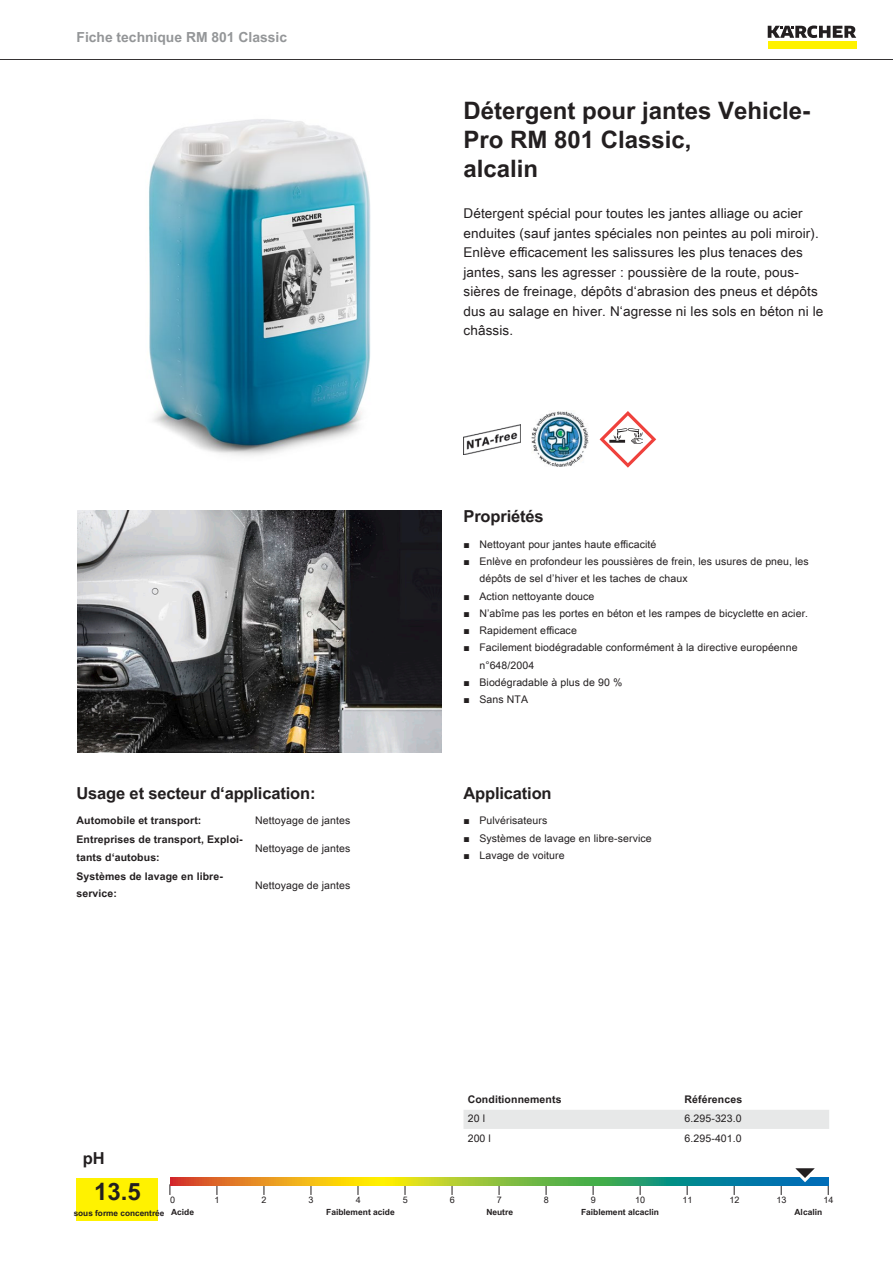
<style>
.page{position:relative;width:893px;height:1263px;background:#fff}
.page>*{position:absolute;margin:0;border:0;box-sizing:border-box;transform-origin:0 0}
.t1{font:700 24px/28.8px "Arial Unicode MS";color:#231f20}
.t2{font:700 16.5px "Arial Unicode MS";letter-spacing:-.01em;color:#231f20}
.t3{font:700 13.8px "Arial Unicode MS";color:#949698}
.t4{font:13.5px/19.5px "Arial Unicode MS";letter-spacing:.01em;color:#231f20}
.t5{font:10.5px/17.2px "Arial Unicode MS";letter-spacing:.01em;color:#231f20}
.t6{font:700 10.5px/17.2px "Arial Unicode MS";letter-spacing:.01em;color:#231f20}
.t7{font:9px "Arial Unicode MS";color:#231f20}
.t8{font:700 8.4px "Arial Unicode MS";color:#231f20}
.t9{font:700 8.25px "Arial Unicode MS";color:#231f20}
.s1{font-family:"Arial"}
.s2{font-size:8.4px}
</style>
<div class="page">
<hr style="left:0;top:59px;width:893px;height:1px;background:#231f20">
<div style="left:768px;top:42px;width:88px;height:7px;background:#fff200"></div>
<svg style="left:768px;top:26px;width:88px;height:12px"></svg>
<img style="left:149px;top:119px;width:222px;height:337px">
<img style="left:463px;top:424px;width:57px;height:30px">
<img style="left:531px;top:411px;width:57px;height:56px">
<svg style="left:600px;top:411px;width:56px;height:57px"></svg>
<img style="left:78px;top:510px;width:363px;height:243px">
<div style="left:77px;top:1178px;width:81px;height:42px;background:#fff200"></div>
<svg style="left:170px;top:1178px;width:611px;height:8px;background:#8ca543"></svg>
<svg style="left:781px;top:1168px;width:48px;height:27px"></svg>
<div style="left:463px;top:1110px;width:366px;height:19px;background:#e7e8e8"></div>
<h3 class="t3" style="left:77px;top:27px;width:212px">Fiche technique RM 801 Classic</h3>
<h2 class="t2" style="left:77px;top:780px;width:240px">Usage et secteur d‘application:</h2>
<p class="t6" style="left:77px;top:812px;width:126px">Automobile et transport:</p>
<p class="t5" style="left:255px;top:811px;width:97px">Nettoyage de jantes</p>
<p class="t6" style="left:77px;top:831px;width:168px">Entreprises de transport, Exploi&shy;tants d‘autobus:</p>
<p class="t5" style="left:255px;top:839px;width:97px">Nettoyage de jantes</p>
<p class="t6" style="left:77px;top:868px;width:148px">Systèmes de lavage en libre&shy;service:</p>
<p class="t5" style="left:255px;top:876px;width:97px">Nettoyage de jantes</p>
<h1 class="t1" style="left:463px;top:97px;width:348px">Détergent pour jantes Vehicle-<br>Pro RM 801 Classic,<br>alcalin</h1>
<p class="t4" style="left:463px;top:203px;width:361px">Détergent spécial pour toutes les jantes alliage ou acier enduites (sauf jantes spéciales non peintes au poli miroir).<br>Enlève efficacement les salissures les plus tenaces des jantes, sans les agresser : poussière de la route, pous&shy;sières de freinage, dépôts d‘abrasion des pneus et dépôts dus au salage en hiver. N‘agresse ni les sols en béton ni le châssis.</p>
<h2 class="t2" style="left:463px;top:504px;width:82px">Propriétés</h2>
<p class="t5" style="left:463px;top:535px;width:194px"><span class="s1">■</span> Nettoyant pour jantes haute efficacité</p>
<p class="t5" style="left:479px;top:553px;width:331px;text-indent:-16px"><span class="s1">■</span> Enlève en profondeur les poussières de frein, les usures de pneu, les dépôts de sel d’hiver et les taches de chaux</p>
<p class="t5" style="left:463px;top:587px;width:132px"><span class="s1">■</span> Action nettoyante douce</p>
<p class="t5" style="left:463px;top:604px;width:346px"><span class="s1">■</span> N’abîme pas les portes en béton et les rampes de bicyclette en acier.</p>
<p class="t5" style="left:463px;top:622px;width:115px"><span class="s1">■</span> Rapidement efficace</p>
<p class="t5" style="left:479px;top:639px;width:320px;text-indent:-16px"><span class="s1">■</span> Facilement biodégradable conformément à la directive européenne n°648/2004</p>
<p class="t5" style="left:463px;top:673px;width:160px"><span class="s1">■</span> Biodégradable à plus de 90 %</p>
<p class="t5" style="left:463px;top:691px;width:66px"><span class="s1">■</span> Sans NTA</p>
<h2 class="t2" style="left:463px;top:780px;width:90px">Application</h2>
<p class="t5" style="left:463px;top:812px;width:85px"><span class="s1">■</span> Pulvérisateurs</p>
<p class="t5" style="left:463px;top:829px;width:190px"><span class="s1">■</span> Systèmes de lavage en libre-service</p>
<p class="t5" style="left:463px;top:846px;width:103px"><span class="s1">■</span> Lavage de voiture</p>
<p class="t6" style="left:468px;top:1091px;width:95px">Conditionnements</p>
<p class="t6" style="left:685px;top:1091px;width:59px">Références</p>
<p class="t5" style="left:468px;top:1110px;width:19px">20 l</p>
<p class="t5" style="left:685px;top:1110px;width:59px">6.295-323.0</p>
<p class="t5" style="left:468px;top:1129px;width:25px">200 l</p>
<p class="t5" style="left:685px;top:1129px;width:59px">6.295-401.0</p>
<h2 class="t2" style="left:83px;top:1146px;width:23px">pH</h2>
<h1 class="t1" style="left:94px;top:1178px;width:48px">13.5</h1>
<p class="t7" style="left:170px;top:1193px;width:7px">0</p>
<p class="t7" style="left:215px;top:1193px;width:7px">1</p>
<p class="t7" style="left:262px;top:1193px;width:7px">2</p>
<p class="t7" style="left:309px;top:1193px;width:7px">3</p>
<p class="t7" style="left:356px;top:1193px;width:7px">4</p>
<p class="t7" style="left:403px;top:1193px;width:7px">5</p>
<p class="t7" style="left:450px;top:1193px;width:7px">6</p>
<p class="t7" style="left:497px;top:1193px;width:7px">7</p>
<p class="t7" style="left:544px;top:1193px;width:7px">8</p>
<p class="t7" style="left:591px;top:1193px;width:7px">9</p>
<p class="t7" style="left:635px;top:1193px;width:12px">10</p>
<p class="t7" style="left:682px;top:1193px;width:12px">11</p>
<p class="t7" style="left:729px;top:1193px;width:12px">12</p>
<p class="t7" style="left:776px;top:1193px;width:12px">13</p>
<p class="t7" style="left:823px;top:1193px;width:12px">14</p>
<p class="t9" style="left:74px;top:1207px;width:122px">sous forme concentrée <span class="s2">Acide</span></p>
<p class="t8" style="left:326px;top:1206px;width:70px">Faiblement acide</p>
<p class="t8" style="left:486px;top:1206px;width:28px">Neutre</p>
<p class="t8" style="left:581px;top:1206px;width:79px">Faiblement alcaclin</p>
<p class="t8" style="left:794px;top:1206px;width:29px">Alcalin</p>
</div>
